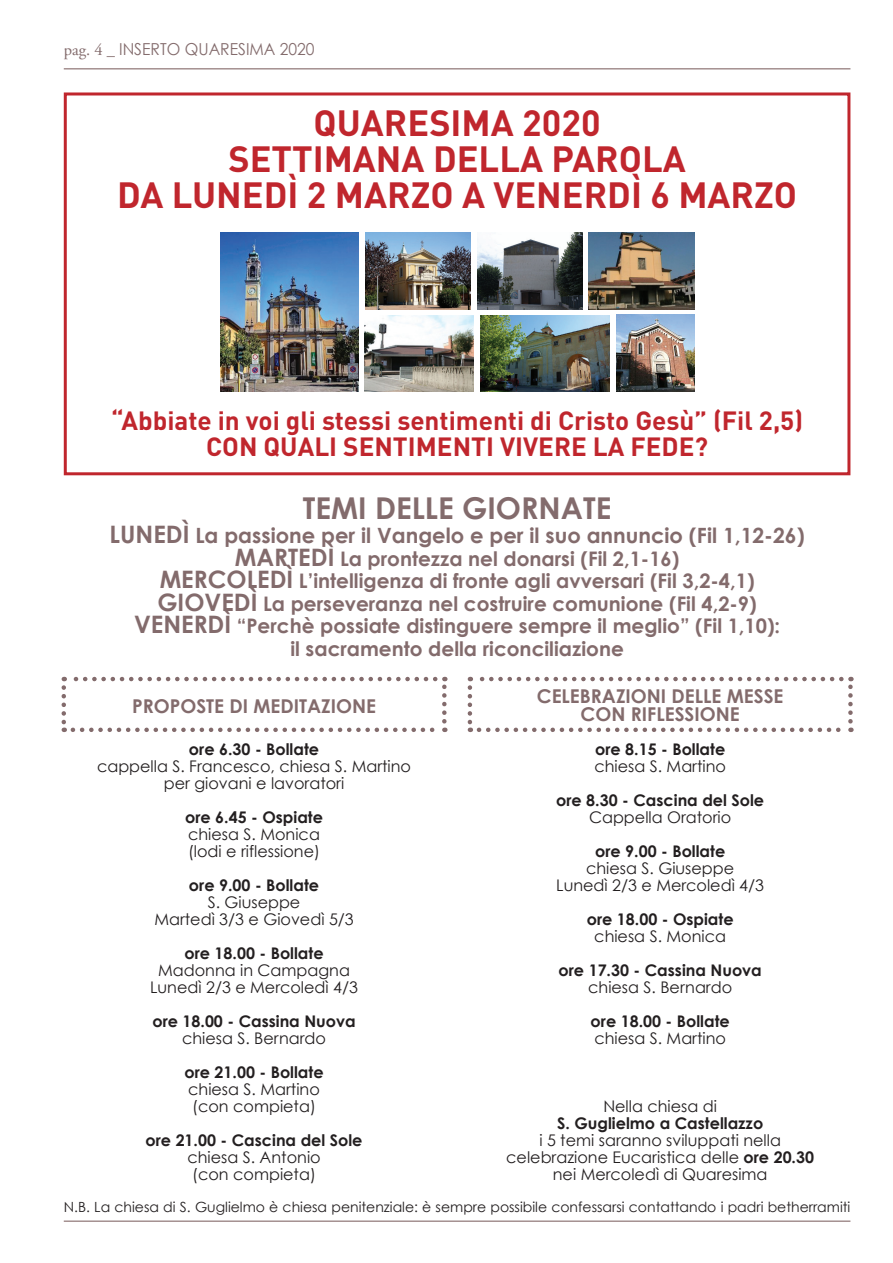
<style>
.page{position:relative;width:893px;height:1263px;background:#fff}
.page>*{position:absolute;margin:0;border:0;box-sizing:border-box;transform-origin:0 0}
.t1{font:700 36px/36px "DIN";color:#c0262d;text-align:center}
.t2{font:700 30px "Century Gothic";color:#836b6c}
.t3{font:700 26.1px/26.1px "DIN";color:#c0262d}
.t4{font:700 21px "Century Gothic";color:#836b6c}
.t5{font:700 20.1px/22.5px "Century Gothic";color:#836b6c;text-align:center}
.t6{font:700 19.05px/18px "Century Gothic";color:#836b6c;text-align:center}
.t7{font:16.5px "Century Gothic";color:#836b6c;scale:.95 1}
.t8{font:16.05px/17px "Century Gothic";color:#231f20;text-align:center}
.t9{font:700 16.05px "Century Gothic";color:#231f20}
.t10{font:14.1px "Century Gothic";color:#231f20}
.s1{font-family:"Adobe Garamond Pro"}
.s2{font-size:24px}
.s3{font-weight:700}
</style>
<div class="page">
<div style="left:64px;top:92px;width:786px;height:383px;border:3px solid #c0262d"></div>
<hr style="left:64px;top:68px;width:786px;height:2px;background:#a49090">
<hr style="left:64px;top:1220px;width:786px;height:2px;background:#a49090">
<svg style="left:468px;top:687px;width:4px;height:45px"></svg>
<svg style="left:479px;top:727px;width:372px;height:5px"></svg>
<svg style="left:848px;top:677px;width:5px;height:44px"></svg>
<svg style="left:470px;top:677px;width:371px;height:4px"></svg>
<svg style="left:62px;top:687px;width:4px;height:45px"></svg>
<svg style="left:73px;top:727px;width:372px;height:5px"></svg>
<svg style="left:442px;top:677px;width:5px;height:44px"></svg>
<svg style="left:64px;top:677px;width:371px;height:4px"></svg>
<svg style="left:691px;top:232px;width:4px;height:151px"></svg>
<img style="left:589px;top:233px;width:105px;height:76px">
<img style="left:364px;top:315px;width:110px;height:77px">
<img style="left:477px;top:233px;width:105px;height:76px">
<img style="left:365px;top:233px;width:105px;height:76px">
<img style="left:481px;top:315px;width:129px;height:77px">
<img style="left:617px;top:315px;width:77px;height:77px">
<img style="left:220px;top:233px;width:138px;height:159px">
<p class="t7" style="left:64px;top:39px;width:73px"><span class="s1">pag. 4 _</span> INSERTO</p>
<p class="t7" style="left:185px;top:39px;width:25px">QUARES</p>
<p class="t7" style="left:246px;top:39px;width:74px">IMA 2020</p>
<h1 class="t1" style="left:228px;top:103px;width:459px">QUARESIMA 2020<br>SETTIMANA DELLA PAROLA</h1>
<h1 class="t1" style="left:117px;top:176px;width:99px">DA LUNED</h1>
<h1 class="t1" style="left:287px;top:176px;width:251px">Ì 2 MARZO A VENERD</h1>
<h1 class="t1" style="left:631px;top:176px;width:164px">Ì 6 MARZO</h1>
<h3 class="t3" style="left:206px;top:407px;width:599px;text-indent:-95px">“ABBIATE IN VOI GLI STESSI SENTIMENTI DI CRISTO GESÙ” (FIL 2,5)<br>CON QUALI</h3>
<h3 class="t3" style="left:343px;top:433px;width:16px">SENTIMENTI</h3>
<h3 class="t3" style="left:500px;top:433px;width:16px">VIVERE</h3>
<h3 class="t3" style="left:593px;top:433px;width:54px">LA FEDE</h3>
<h3 class="t3" style="left:695px;top:433px;width:15px">?</h3>
<h2 class="t2" style="left:303px;top:489px;width:310px">TEMI DELLE GIORNATE</h2>
<h3 class="t4" style="left:110px;top:522px;width:696px"><span class="s2">LUNEDÌ</span> La passione per il Vangelo e per il suo annuncio (Fil 1,12-26)</h3>
<p class="t5" style="left:134px;top:546px;width:648px"><span class="s2">MARTEDÌ</span> La prontezza nel donarsi (Fil 2,1-16)<br><span class="s2">MERCOLEDÌ</span> L’intelligenza di fronte agli avversari (Fil 3,2-4,1)<br><span class="s2">GIOVEDÌ</span> La perseveranza nel costruire comunione (Fil 4,2-9)<br><span class="s2">VENERDÌ</span> “Perchè possiate distinguere sempre il meglio” (Fil 1,10): il sacramento della riconciliazione</p>
<p class="t6" style="left:132px;top:696px;width:246px">PROPOSTE DI MEDITAZIONE</p>
<p class="t9" style="left:189px;top:739px;width:132px">ore 6.30 - Bollate</p>
<p class="t8" style="left:97px;top:757px;width:316px">cappella S. Francesco, chiesa S. Martino per giovani e lavoratori</p>
<p class="t9" style="left:185px;top:807px;width:139px">ore 6.45 - Ospiate</p>
<p class="t8" style="left:188px;top:825px;width:134px;text-align:left">chiesa S. Monica (lodi e riflessione)</p>
<p class="t9" style="left:189px;top:875px;width:132px">ore 9.00 - Bollate</p>
<p class="t8" style="left:154px;top:893px;width:201px">S. Giuseppe<br>Martedì 3/3 e Giovedì 5/3</p>
<p class="t9" style="left:184px;top:943px;width:141px">ore 18.00 - Bollate</p>
<p class="t8" style="left:150px;top:961px;width:209px">Madonna in Campagna<br>Lunedì 2/3 e Mercoledì 4/3</p>
<p class="t9" style="left:152px;top:1011px;width:205px">ore 18.00 - Cassina Nuova</p>
<p class="t8" style="left:182px;top:1030px;width:145px">chiesa S. Bernardo</p>
<p class="t9" style="left:184px;top:1062px;width:141px">ore 21.00 - Bollate</p>
<p class="t8" style="left:188px;top:1081px;width:133px;text-align:left">chiesa S. Martino (con compieta)</p>
<p class="t9" style="left:146px;top:1130px;width:219px">ore 21.00 - Cascina del Sole</p>
<p class="t8" style="left:187px;top:1149px;width:135px;text-align:left">chiesa S. Antonio (con compieta)</p>
<p class="t6" style="left:537px;top:686px;width:246px">Celebrazion i delle MESSE con RI FLESSIONE</p>
<p class="t9" style="left:595px;top:739px;width:132px">ore 8.15 - Bollate</p>
<p class="t8" style="left:594px;top:757px;width:133px">chiesa S. Martino</p>
<p class="t9" style="left:556px;top:790px;width:210px">ore 8.30 - Cascina del Sole</p>
<p class="t8" style="left:589px;top:808px;width:144px">Cappella Oratorio</p>
<p class="t9" style="left:595px;top:841px;width:132px">ore 9.00 - Bollate</p>
<p class="t8" style="left:556px;top:859px;width:209px">chiesa S. Giuseppe<br>Lunedì 2/3 e Mercoledì 4/3</p>
<p class="t9" style="left:587px;top:909px;width:148px">ore 18.00 - Ospiate</p>
<p class="t8" style="left:594px;top:927px;width:133px">chiesa S. Monica</p>
<p class="t9" style="left:559px;top:960px;width:205px">ore 17.30 - Cassina Nuova</p>
<p class="t8" style="left:588px;top:978px;width:145px">chiesa S. Bernardo</p>
<p class="t9" style="left:591px;top:1011px;width:141px">ore 18.00 - Bollate</p>
<p class="t8" style="left:594px;top:1030px;width:133px">chiesa S. Martino</p>
<p class="t8" style="left:603px;top:1098px;width:115px">Nella chiesa di</p>
<p class="t9" style="left:557px;top:1113px;width:208px">S. Guglielmo a Castellazzo</p>
<p class="t8" style="left:506px;top:1132px;width:309px">i 5 temi saranno sviluppati nella celebrazione Eucaristica delle <span class="s3">ore 20.30 </span>nei Mercoledì di Quaresima</p>
<p class="t10" style="left:64px;top:1198px;width:788px">N.B. La chiesa di S. Guglielmo è chiesa penitenziale: è sempre possibile confessarsi contattando i padri betherramiti</p>
</div>
